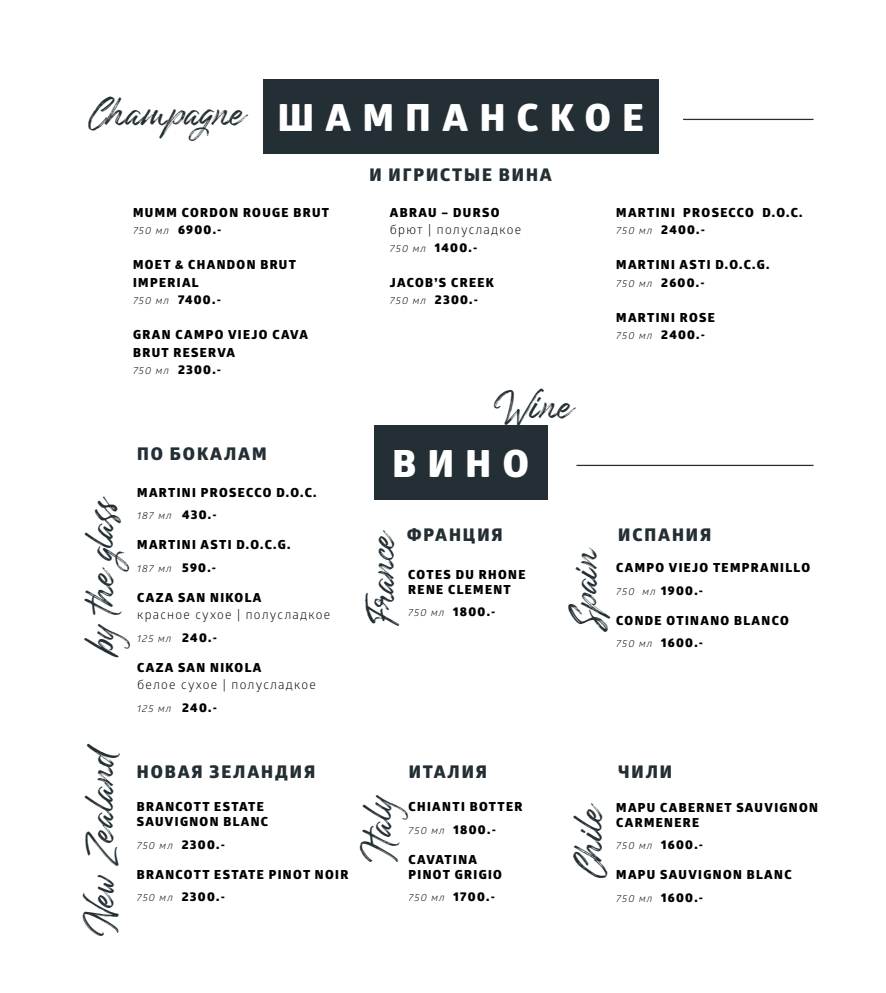
<style>
.page{position:relative;width:886px;height:993px;background:#fff}
.page>*{position:absolute;margin:0;border:0;box-sizing:border-box;transform-origin:0 0}
.t1{font:800 37.5px "Glober";letter-spacing:.31em;color:#fff}
.t2{font:29.88px "Underland Alternative";color:#242f35}
.t3{font:800 17.5px "Glober";letter-spacing:.11em;color:#242f35}
.t4{font:800 12.5px/17.5px "Glober";letter-spacing:.11em;color:#000}
.t5{font:12.5px/17.5px "Glober";letter-spacing:.1em;color:#000}
.t6{font:italic 10px "Glober";letter-spacing:.1em;color:#000}
.s1{font-weight:400;font-style:italic;font-size:10px}
.s2{font-weight:800;font-style:normal;font-size:12.5px}
.s3{font-style:italic;font-size:10px}
.s4{font-weight:800}
</style>
<div class="page">
<div style="left:374px;top:425px;width:174px;height:74px;background:#242f35"></div>
<hr style="left:576px;top:464px;width:237px;height:2px;background:#242f35">
<div style="left:263px;top:79px;width:396px;height:75px;background:#242f35"></div>
<hr style="left:683px;top:119px;width:130px;height:1px;background:#242f35">
<h2 class="t2" style="left:88px;top:97px;width:158px">Champagne</h2>
<h1 class="t1" style="left:278px;top:89px;width:367px">ШАМПАНСКОЕ</h1>
<h3 class="t3" style="left:369px;top:161px;width:184px">И ИГРИСТЫЕ ВИНА</h3>
<p class="t4" style="left:133px;top:203px;width:198px">MUMM CORDON ROUGE BRUT<br><span class="s1">750 мл</span> 6900.-</p>
<p class="t4" style="left:133px;top:256px;width:164px">MOET &amp; CHANDON BRUT<br>IMPERIAL<br><span class="s1">750 мл</span> 7400.-</p>
<p class="t4" style="left:133px;top:326px;width:176px">GRAN CAMPO VIEJO CAVA<br>BRUT RESERVA<br><span class="s1">750 мл</span> 2300.-</p>
<h3 class="t3" style="left:137px;top:440px;width:131px">ПО БОКАЛАМ</h3>
<p class="t4" style="left:137px;top:483px;width:181px">MARTINI PROSECCO D.O.C.</p>
<p class="t6" style="left:137px;top:508px;width:81px">187 мл <span class="s2">430.-</span></p>
<p class="t4" style="left:137px;top:535px;width:155px">MARTINI ASTI D.O.C.G.</p>
<p class="t6" style="left:137px;top:561px;width:81px">187 мл <span class="s2">590.-</span></p>
<p class="t4" style="left:137px;top:588px;width:126px">CAZA SAN NIKOLA</p>
<p class="t5" style="left:137px;top:605px;width:194px">красное сухое | полусладкое</p>
<p class="t6" style="left:137px;top:631px;width:81px">125 мл <span class="s2">240.-</span></p>
<p class="t4" style="left:137px;top:658px;width:126px">CAZA SAN NIKOLA</p>
<p class="t5" style="left:137px;top:675px;width:180px">белое сухое | полусладкое</p>
<p class="t6" style="left:137px;top:701px;width:81px">125 мл <span class="s2">240.-</span></p>
<h2 class="t2" style="left:85px;top:654px;width:159px;rotate:-90deg">bythe glass</h2>
<p class="t4" style="left:390px;top:203px;width:111px">ABRAU – DURSO</p>
<p class="t5" style="left:390px;top:220px;width:133px">брют | полусладкое<br><span class="s3">750 мл</span> <span class="s4">1400.-</span></p>
<p class="t4" style="left:390px;top:273px;width:106px">JACOB’S CREEK<br><span class="s1">750 мл</span> 2300.-</p>
<h2 class="t2" style="left:494px;top:390px;width:79px">Wine</h2>
<h1 class="t1" style="left:392px;top:435px;width:138px">ВИНО</h1>
<p class="t4" style="left:616px;top:203px;width:188px">MARTINI PROSECCO D.O.C.<br><span class="s1">750 мл</span> 2400.-</p>
<p class="t4" style="left:616px;top:256px;width:155px">MARTINI ASTI D.O.C.G.<br><span class="s1">750 мл</span> 2600.-</p>
<p class="t4" style="left:616px;top:308px;width:100px">MARTINI ROSE<br><span class="s1">750 мл</span> 2400.-</p>
<h2 class="t2" style="left:366px;top:626px;width:98px;rotate:-90deg">France</h2>
<h3 class="t3" style="left:407px;top:521px;width:97px">ФРАНЦИЯ</h3>
<p class="t4" style="left:408px;top:566px;width:119px;line-height:15px">COTES DU RHONE<br>RENE CLEMENT</p>
<p class="t4" style="left:408px;top:603px;width:89px"><span class="s1">750 мл</span> 1800.-</p>
<h3 class="t3" style="left:618px;top:521px;width:94px">ИСПАНИЯ</h3>
<h2 class="t2" style="left:569px;top:631px;width:86px;rotate:-90deg">Spain</h2>
<p class="t4" style="left:616px;top:556px;width:195px;line-height:22.5px">CAMPO VIEJO TEMPRANILLO<br><span class="s1">750 мл</span> 1900.-</p>
<p class="t4" style="left:616px;top:608px;width:174px;line-height:22.5px">CONDE OTINANO BLANCO<br><span class="s1">750 мл</span> 1600.-</p>
<h2 class="t2" style="left:85px;top:935px;width:193px;rotate:-90deg">New Zealand</h2>
<h3 class="t3" style="left:137px;top:758px;width:180px">НОВАЯ ЗЕЛАНДИЯ</h3>
<p class="t4" style="left:137px;top:798px;width:133px;line-height:15px">BRANCOTT ESTATE<br>SAUVIGNON BLANC</p>
<p class="t4" style="left:137px;top:835px;width:90px"><span class="s1">750 мл</span> 2300.-</p>
<p class="t4" style="left:137px;top:862px;width:213px;line-height:22.5px">BRANCOTT ESTATE PINOT NOIR<br><span class="s1">750 мл</span> 2300.-</p>
<h3 class="t3" style="left:409px;top:758px;width:80px">ИТАЛИЯ</h3>
<h2 class="t2" style="left:363px;top:862px;width:78px;rotate:-90deg">Italy</h2>
<p class="t4" style="left:409px;top:795px;width:115px;line-height:22.5px">CHIANTI BOTTER<br><span class="s1">750 мл</span> 1800.-</p>
<p class="t4" style="left:409px;top:851px;width:95px;line-height:15px">CAVATINA<br>PINOT GRIGIO</p>
<p class="t4" style="left:409px;top:887px;width:88px"><span class="s1">750 мл</span> 1700.-</p>
<h3 class="t3" style="left:618px;top:758px;width:55px">ЧИЛИ</h3>
<h2 class="t2" style="left:574px;top:877px;width:76px;rotate:-90deg">Chile</h2>
<p class="t4" style="left:616px;top:799px;width:203px;line-height:15px">MAPU CABERNET SAUVIGNON<br>CARMENERE</p>
<p class="t4" style="left:616px;top:835px;width:88px"><span class="s1">750 мл</span> 1600.-</p>
<p class="t4" style="left:616px;top:863px;width:177px;line-height:22.5px">MAPU SAUVIGNON BLANC<br><span class="s1">750 мл</span> 1600.-</p>
</div>
